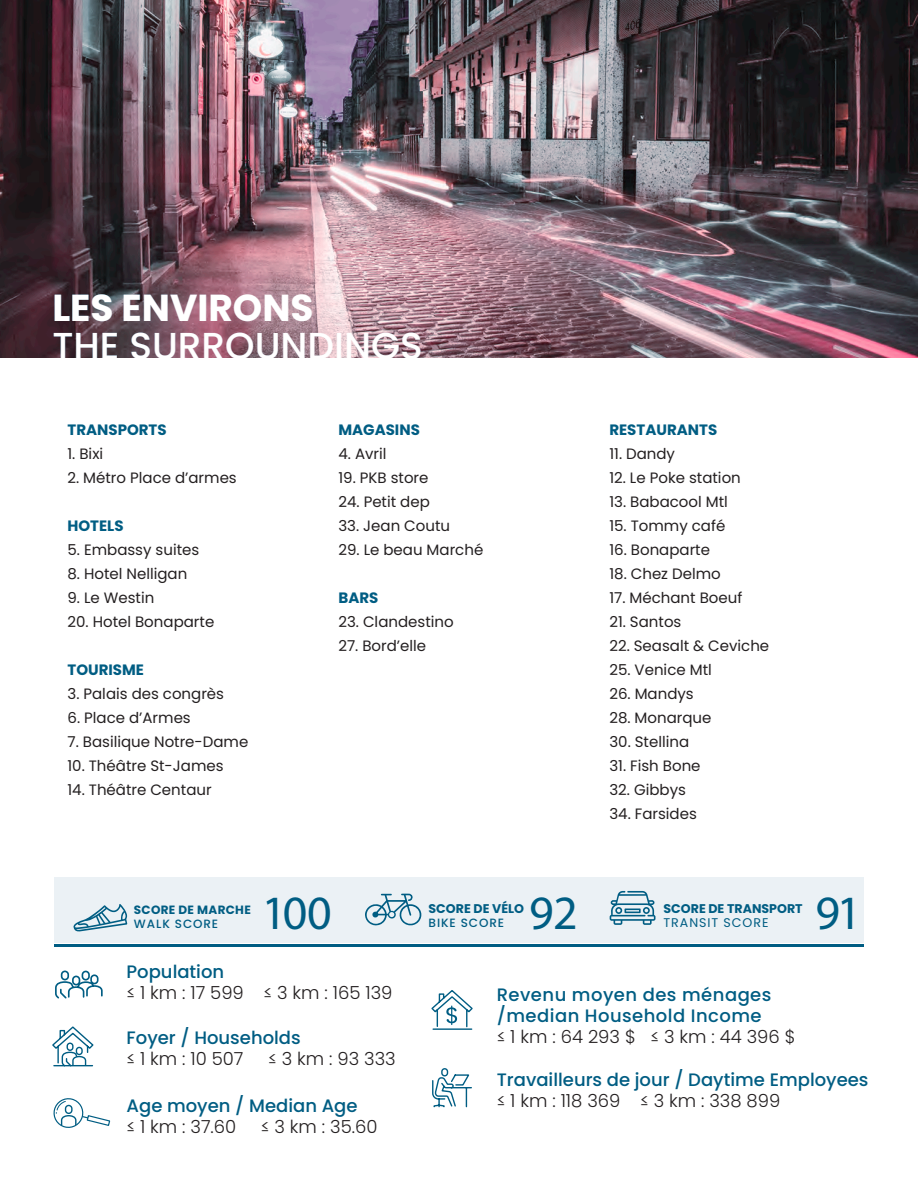
<style>
.page{position:relative;width:918px;height:1188px;background:#fff}
.page>*{position:absolute;margin:0;border:0;box-sizing:border-box;transform-origin:0 0}
.t1{font:48px "Myriad Pro";letter-spacing:-.04em;color:#005d83}
.t2{font:500 37.5px/37.5px "Poppins";color:#fff}
.t3{font:300 18px "Poppins";color:#231f20}
.t4{font:500 18px "Poppins";color:#005d83}
.t5{font:500 18px/21px "Poppins";letter-spacing:.025em;color:#005d83}
.t6{font:15px "Poppins";color:#231f20}
.t7{font:700 15px "Poppins";color:#005d83}
.t8{font:700 12.6px "Poppins";color:#005d83}
.t9{font:12.6px "Poppins";letter-spacing:.075em;color:#005d83}
.t10{font:700 12px/14.4px "Poppins";letter-spacing:.025em;color:#005d83}
.t11{font:500 12px "Poppins";letter-spacing:.075em;color:#005d83}
.s1{font-weight:700}
.s2{font-weight:500}
</style>
<div class="page">
<div style="left:54px;top:878px;width:810px;height:65px;background:#ebf1f5"></div>
<hr style="left:54px;top:944px;width:810px;height:3px;background:#005d83">
<svg style="left:52px;top:1026px;width:42px;height:41px"></svg>
<svg style="left:55px;top:970px;width:48px;height:29px"></svg>
<svg style="left:53px;top:1098px;width:58px;height:30px"></svg>
<svg style="left:432px;top:1068px;width:40px;height:40px"></svg>
<svg style="left:431px;top:990px;width:42px;height:40px"></svg>
<img style="left:0;top:0;width:918px;height:358px">
<svg style="left:73px;top:904px;width:54px;height:28px"></svg>
<svg style="left:365px;top:894px;width:56px;height:32px"></svg>
<svg style="left:610px;top:891px;width:45px;height:34px"></svg>
<p class="t2" style="left:52px;top:290px;width:372px"><span class="s1">LES ENVIRONS<br></span>THE SURROUNDINGS</p>
<p class="t7" style="left:68px;top:421px;width:101px">TRANSPORTS</p>
<p class="t6" style="left:68px;top:445px;width:37px">1. Bixi</p>
<p class="t6" style="left:68px;top:469px;width:171px">2. Métro Place d’armes</p>
<p class="t7" style="left:68px;top:517px;width:58px">HOTELS</p>
<p class="t6" style="left:68px;top:541px;width:133px">5. Embassy suites</p>
<p class="t6" style="left:68px;top:565px;width:121px">8. Hotel Nelligan</p>
<p class="t6" style="left:68px;top:589px;width:88px">9. Le Westin</p>
<p class="t6" style="left:68px;top:613px;width:148px">20. Hotel Bonaparte</p>
<p class="t7" style="left:68px;top:661px;width:78px">TOURISME</p>
<p class="t6" style="left:68px;top:685px;width:158px">3. Palais des congrès</p>
<p class="t6" style="left:68px;top:709px;width:125px">6. Place d’Armes</p>
<p class="t6" style="left:68px;top:733px;width:182px">7. Basilique Notre-Dame</p>
<p class="t6" style="left:68px;top:757px;width:158px">10. Théâtre St-James</p>
<p class="t6" style="left:68px;top:781px;width:146px">14. Théâtre Centaur</p>
<p class="t7" style="left:338px;top:421px;width:83px">MAGASINS</p>
<p class="t6" style="left:338px;top:445px;width:50px">4. Avril</p>
<p class="t6" style="left:338px;top:469px;width:92px">19. PKB store</p>
<p class="t6" style="left:338px;top:493px;width:93px">24. Petit dep</p>
<p class="t6" style="left:338px;top:517px;width:113px">33. Jean Coutu</p>
<p class="t6" style="left:338px;top:541px;width:146px">29. Le beau Marché</p>
<p class="t7" style="left:338px;top:589px;width:41px">BARS</p>
<p class="t6" style="left:338px;top:613px;width:117px">23. Clandestino</p>
<p class="t6" style="left:338px;top:637px;width:89px">27. Bord’elle</p>
<h3 class="t10" style="left:134px;top:903px;width:118px">SCORE DE MARCHE<br><span class="s2">WALK SCORE</span></h3>
<h1 class="t1" style="left:529px;top:883px;width:50px">92</h1>
<h1 class="t1" style="left:262px;top:884px;width:72px">100</h1>
<h3 class="t8" style="left:429px;top:902px;width:97px">SCORE DE VÉLO</h3>
<h3 class="t11" style="left:429px;top:916px;width:77px">BIKE SCORE</h3>
<p class="t7" style="left:609px;top:421px;width:109px">RESTAURANTS</p>
<p class="t6" style="left:609px;top:445px;width:67px">11. Dandy</p>
<p class="t6" style="left:609px;top:469px;width:133px">12. Le Poke station</p>
<p class="t6" style="left:609px;top:493px;width:120px">13. Babacool Mtl</p>
<p class="t6" style="left:609px;top:517px;width:117px">15. Tommy café</p>
<p class="t6" style="left:609px;top:541px;width:102px">16. Bonaparte</p>
<p class="t6" style="left:609px;top:565px;width:113px">18. Chez Delmo</p>
<p class="t6" style="left:609px;top:589px;width:134px">17. Méchant Boeuf</p>
<p class="t6" style="left:609px;top:613px;width:74px">21. Santos</p>
<p class="t6" style="left:609px;top:637px;width:161px">22. Seasalt &amp; Ceviche</p>
<p class="t6" style="left:609px;top:661px;width:104px">25. Venice Mtl</p>
<p class="t6" style="left:609px;top:685px;width:86px">26. Mandys</p>
<p class="t6" style="left:609px;top:709px;width:104px">28. Monarque</p>
<p class="t6" style="left:609px;top:733px;width:81px">30. Stellina</p>
<p class="t6" style="left:609px;top:757px;width:93px">31. Fish Bone</p>
<p class="t6" style="left:609px;top:781px;width:78px">32. Gibbys</p>
<p class="t6" style="left:609px;top:805px;width:89px">34. Farsides</p>
<h3 class="t8" style="left:664px;top:902px;width:141px">SCORE DE TRANSPORT</h3>
<h3 class="t9" style="left:664px;top:916px;width:106px">TRANSIT SCORE</h3>
<h1 class="t1" style="left:815px;top:884px;width:48px">91</h1>
<p class="t4" style="left:127px;top:962px;width:99px">Population</p>
<p class="t3" style="left:127px;top:983px;width:267px">≤ 1 km : 17 599 ≤ 3 km : 165 139</p>
<p class="t4" style="left:127px;top:1027px;width:176px">Foyer / Households</p>
<p class="t3" style="left:127px;top:1048px;width:118px">≤ 1 km : 10 507</p>
<p class="t3" style="left:268px;top:1048px;width:129px">≤ 3 km : 93 333</p>
<p class="t4" style="left:127px;top:1096px;width:232px">Age moyen / Median Age</p>
<p class="t3" style="left:127px;top:1117px;width:111px">≤ 1 km : 37.60</p>
<p class="t3" style="left:261px;top:1117px;width:118px">≤ 3 km : 35.60</p>
<p class="t5" style="left:497px;top:985px;width:276px">Revenu moyen des ménages /median Household Income</p>
<p class="t3" style="left:497px;top:1027px;width:300px">≤ 1 km : 64 293 $ ≤ 3 km : 44 396 $</p>
<p class="t4" style="left:497px;top:1069px;width:373px">Travailleurs de jour / Daytime Employees</p>
<p class="t3" style="left:497px;top:1090px;width:285px">≤ 1 km : 118 369 ≤ 3 km : 338 899</p>
</div>
